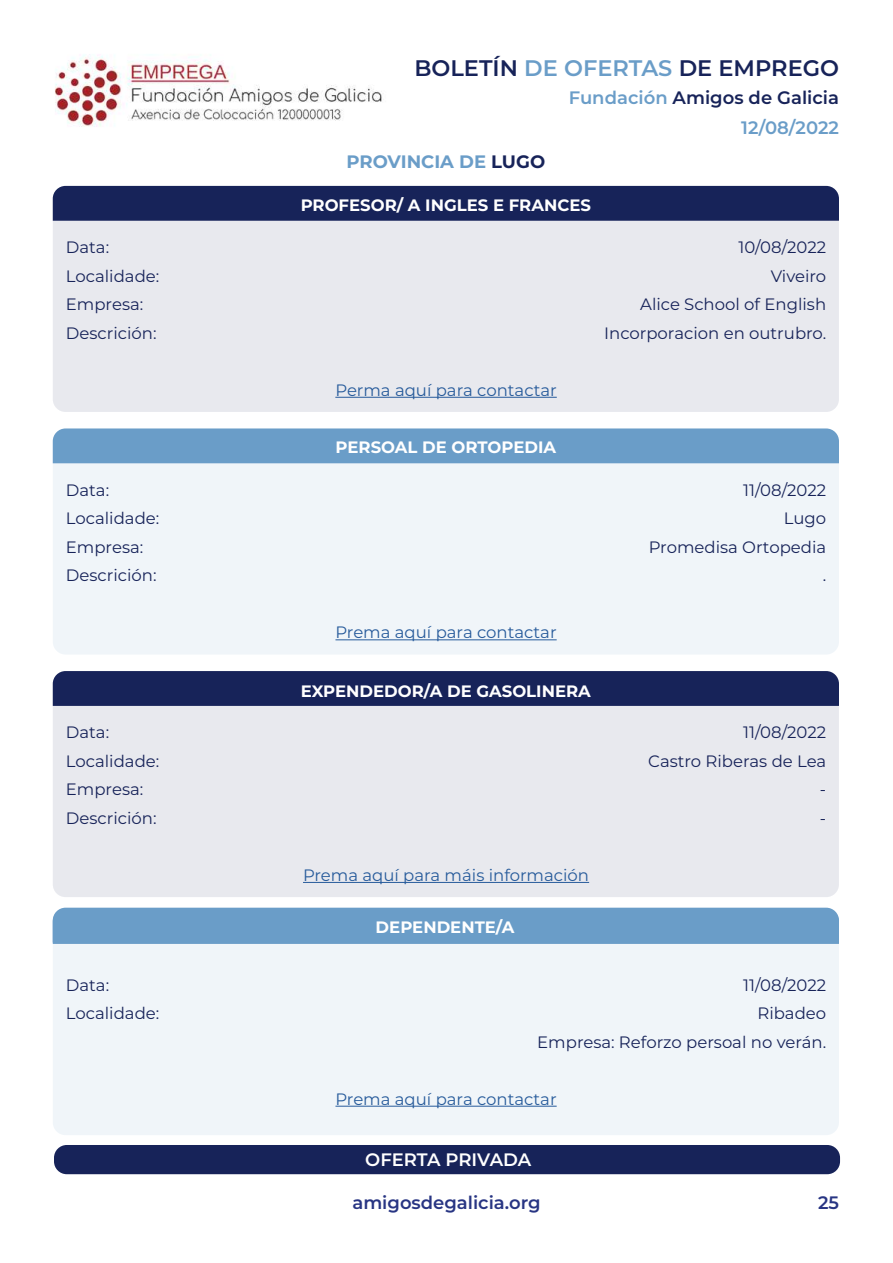
<style>
.page{position:relative;width:893px;height:1263px;background:#fff}
.page>*{position:absolute;margin:0;border:0;box-sizing:border-box;transform-origin:0 0}
.t1{font:600 22.5px "Montserrat";color:#172359}
.t2{font:600 18px/30.3px "Montserrat";color:#6a9dc8;text-align:right}
.t3{font:600 18px "Montserrat";color:#283583}
.t4{font:700 18px "Montserrat";color:#6a9dc8}
.t5{font:600 18px "Montserrat";letter-spacing:-.005em;color:#fff}
.t6{font:16.5px/28.5px "Montserrat";color:#172359;text-align:right}
.t7{font:16.5px "Montserrat";color:#275b9b}
.t8{font:700 16.5px "Montserrat";color:#fff}
.s1{color:#6a9dc8}
.s2{color:#172359}
</style>
<div class="page">
<img style="left:55px;top:54px;width:327px;height:73px">
<div style="left:53px;top:463px;width:786px;height:191px;background:#f0f5f9"></div>
<div style="left:53px;top:706px;width:786px;height:191px;background:#e8e9ee"></div>
<div style="left:53px;top:944px;width:786px;height:191px;background:#f0f5f9"></div>
<div style="left:53px;top:428px;width:786px;height:35px;background:#6a9dc8"></div>
<div style="left:53px;top:671px;width:786px;height:35px;background:#172359"></div>
<div style="left:53px;top:908px;width:786px;height:36px;background:#6a9dc8"></div>
<hr style="left:335px;top:639px;width:222px;height:1px;background:#275b9b">
<hr style="left:303px;top:882px;width:286px;height:1px;background:#275b9b">
<hr style="left:335px;top:1106px;width:222px;height:1px;background:#275b9b">
<div style="left:54px;top:1145px;width:786px;height:29px;background:#172359;border-radius:13px"></div>
<div style="left:53px;top:221px;width:786px;height:191px;background:#e8e9ee"></div>
<div style="left:53px;top:186px;width:786px;height:35px;background:#172359"></div>
<hr style="left:335px;top:397px;width:222px;height:1px;background:#275b9b">
<h1 class="t1" style="left:414px;top:52px;width:426px">BOLETÍN <span class="s1">DE OFERTAS</span> DE EMPREGO</h1>
<p class="t4" style="left:347px;top:149px;width:200px">PROVINCIA DE <span class="s2">LUGO</span></p>
<p class="t2" style="left:569px;top:81px;width:272px">Fundación <span class="s2">Amigos de Galicia<br></span>12/08/2022</p>
<p class="t8" style="left:301px;top:193px;width:292px">PROFESOR/ A INGLES E FRANCES</p>
<p class="t6" style="left:66px;top:232px;width:45px">Data:</p>
<p class="t6" style="left:738px;top:232px;width:89px">10/08/2022</p>
<p class="t6" style="left:66px;top:261px;width:95px">Localidade:</p>
<p class="t6" style="left:771px;top:261px;width:57px">Viveiro</p>
<p class="t6" style="left:66px;top:289px;width:79px">Empresa:</p>
<p class="t6" style="left:640px;top:289px;width:188px">Alice School of English</p>
<p class="t6" style="left:66px;top:318px;width:92px">Descrición:</p>
<p class="t6" style="left:604px;top:318px;width:224px">Incorporacion en outrubro.</p>
<p class="t7" style="left:335px;top:378px;width:223px">Perma aquí para contactar</p>
<p class="t8" style="left:336px;top:435px;width:222px">PERSOAL DE ORTOPEDIA</p>
<p class="t6" style="left:66px;top:475px;width:45px">Data:</p>
<p class="t6" style="left:743px;top:475px;width:85px">11/08/2022</p>
<p class="t6" style="left:66px;top:503px;width:95px">Localidade:</p>
<p class="t6" style="left:784px;top:503px;width:44px">Lugo</p>
<p class="t6" style="left:66px;top:532px;width:79px">Empresa:</p>
<p class="t6" style="left:649px;top:532px;width:179px">Promedisa Ortopedia</p>
<p class="t6" style="left:66px;top:560px;width:92px">Descrición:</p>
<p class="t6" style="left:823px;top:560px;width:5px">.</p>
<p class="t7" style="left:335px;top:621px;width:223px">Prema aquí para contactar</p>
<p class="t8" style="left:301px;top:679px;width:291px">EXPENDEDOR/A DE GASOLINERA</p>
<p class="t6" style="left:66px;top:717px;width:45px">Data:</p>
<p class="t6" style="left:743px;top:717px;width:85px">11/08/2022</p>
<p class="t6" style="left:66px;top:746px;width:95px">Localidade:</p>
<p class="t6" style="left:648px;top:746px;width:179px">Castro Riberas de Lea</p>
<p class="t6" style="left:66px;top:774px;width:79px">Empresa:</p>
<p class="t6" style="left:820px;top:774px;width:8px">-</p>
<p class="t6" style="left:66px;top:803px;width:92px">Descrición:</p>
<p class="t6" style="left:820px;top:803px;width:8px">-</p>
<p class="t7" style="left:303px;top:863px;width:288px">Prema aquí para máis información</p>
<p class="t8" style="left:376px;top:915px;width:140px">DEPENDENTE/A</p>
<p class="t6" style="left:66px;top:970px;width:45px">Data:</p>
<p class="t6" style="left:743px;top:970px;width:85px">11/08/2022</p>
<p class="t6" style="left:66px;top:998px;width:95px">Localidade:</p>
<p class="t6" style="left:537px;top:998px;width:290px">Ribadeo<br>Empresa: Reforzo persoal no verán.</p>
<p class="t7" style="left:335px;top:1087px;width:223px">Prema aquí para contactar</p>
<p class="t5" style="left:365px;top:1147px;width:168px">OFERTA PRIVADA</p>
<p class="t3" style="left:352px;top:1190px;width:190px">amigosdegalicia.org</p>
<p class="t3" style="left:818px;top:1190px;width:22px">25</p>
</div>
